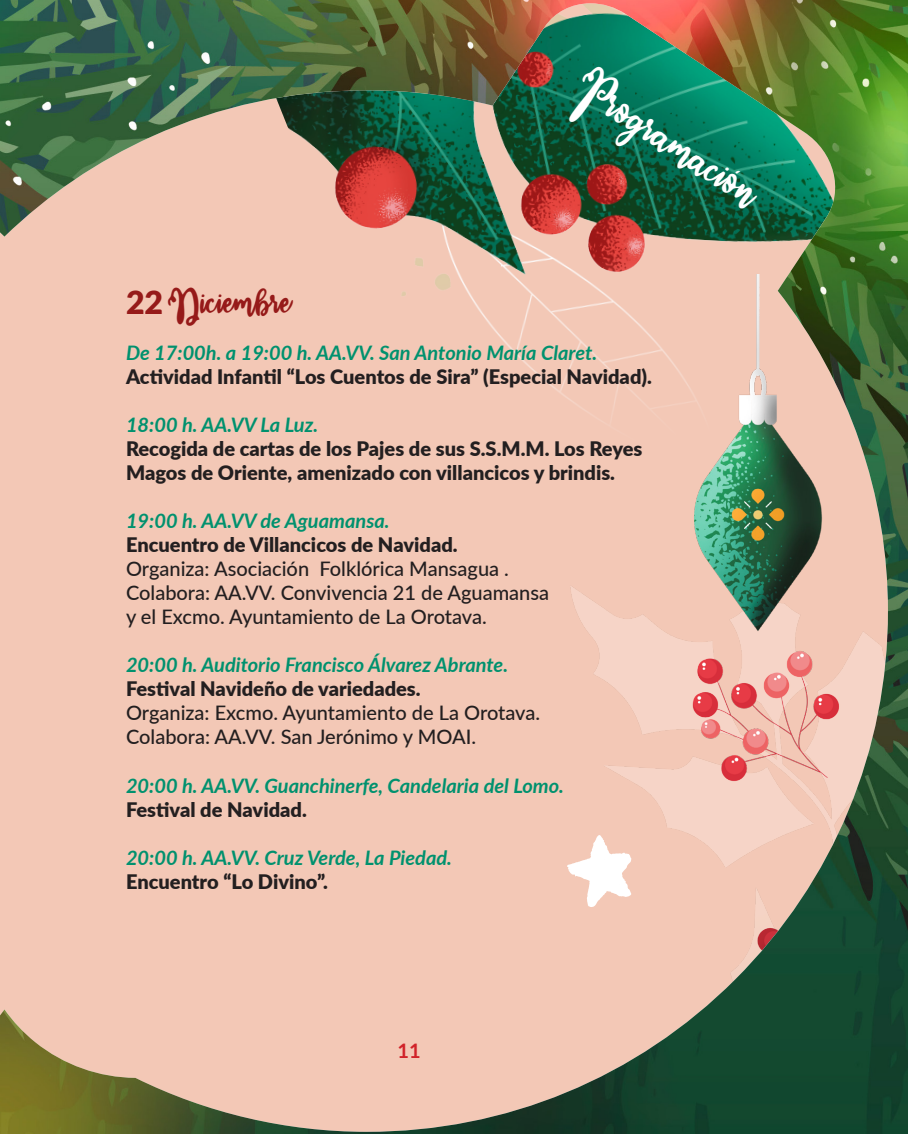
<style>
.page{position:relative;width:908px;height:1134px;background:#fff}
.page>*{position:absolute;margin:0;border:0;box-sizing:border-box;transform-origin:0 0}
.t1{font:26.6px "Calligraphy Stye";color:#fff}
.t2{font:22px "Calligraphy Stye";color:#961a19}
.t3{font:900 20px/24px "Lato";color:#231f20}
.t4{font:italic 700 20px "Lato";color:#00916e}
.t5{font:500 20px "Lato";color:#231f20}
.t6{font:700 20px "Lato";color:#d1232a}
.s1{font-family:"Lato";font-weight:900;font-size:32px}
</style>
<div class="page">
<img style="left:0;top:0;width:907px;height:1134px">
<h1 class="t1" style="left:586px;top:72px;width:210px;rotate:33deg">Programación</h1>
<p class="t2" style="left:126px;top:292px;width:167px"><span class="s1">22</span> Diciembre</p>
<p class="t4" style="left:126px;top:338px;width:472px">De 17:00h. a 19:00 h. AA.VV. San Antonio María Claret.</p>
<p class="t3" style="left:126px;top:364px;width:527px">Actividad Infantil “Los Cuentos de Sira” (Especial Navidad).</p>
<p class="t4" style="left:126px;top:410px;width:193px">18:00 h. AA.VV La Luz.</p>
<p class="t3" style="left:126px;top:436px;width:517px">Recogida de cartas de los Pajes de sus S.S.M.M. Los Reyes<br>Magos de Oriente, amenizado con villancicos y brindis.</p>
<p class="t4" style="left:126px;top:506px;width:265px">19:00 h. AA.VV de Aguamansa.</p>
<p class="t3" style="left:126px;top:532px;width:333px">Encuentro de Villancicos de Navidad.</p>
<p class="t5" style="left:126px;top:555px;width:384px">Organiza: Asociación Folklórica Mansagua .</p>
<p class="t5" style="left:126px;top:579px;width:424px">Colabora: AA.VV. Convivencia 21 de Aguamansa</p>
<p class="t5" style="left:126px;top:603px;width:362px">y el Excmo. Ayuntamiento de La Orotava.</p>
<p class="t4" style="left:126px;top:650px;width:383px">20:00 h. Auditorio Francisco Álvarez Abrante.</p>
<p class="t3" style="left:126px;top:676px;width:296px">Festival Navideño de variedades.</p>
<p class="t5" style="left:126px;top:699px;width:415px">Organiza: Excmo. Ayuntamiento de La Orotava.</p>
<p class="t5" style="left:126px;top:723px;width:351px">Colabora: AA.VV. San Jerónimo y MOAI.</p>
<p class="t4" style="left:126px;top:770px;width:439px">20:00 h. AA.VV. Guanchinerfe, Candelaria del Lomo.</p>
<p class="t3" style="left:126px;top:796px;width:182px">Festival de Navidad.</p>
<p class="t4" style="left:126px;top:842px;width:327px">20:00 h. AA.VV. Cruz Verde, La Piedad.</p>
<p class="t3" style="left:126px;top:868px;width:203px">Encuentro “Lo Divino”.</p>
<p class="t6" style="left:397px;top:1036px;width:25px">11</p>
</div>
